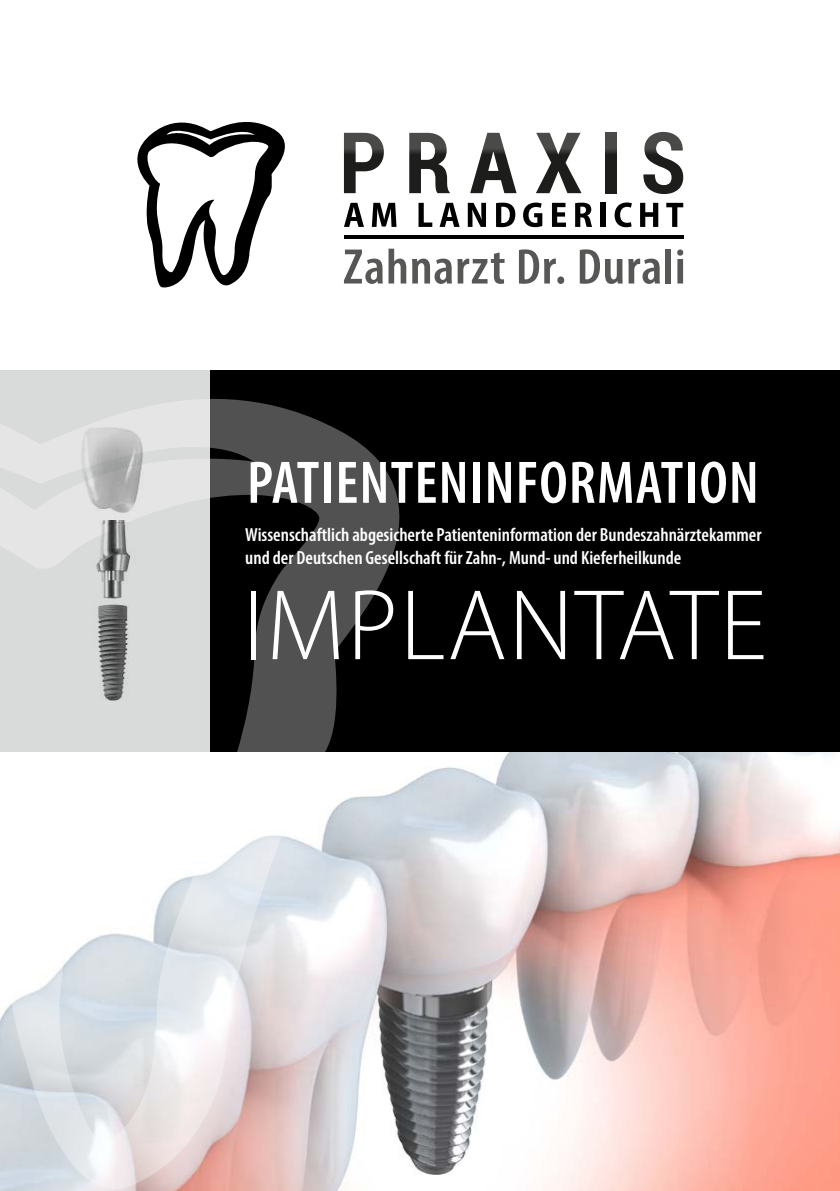
<style>
.page{position:relative;width:840px;height:1191px;background:#fff}
.page>*{position:absolute;margin:0;border:0;box-sizing:border-box;transform-origin:0 0}
.t1{font:300 101.2px "Myriad Pro";letter-spacing:.02em;color:#fff}
.t2{font:600 condensed 60.6px "Myriad Pro";letter-spacing:.02em;color:#fff}
.t3{font:600 condensed 19px/22.4px "Myriad Pro";color:#fff}
</style>
<div class="page">
<div style="left:0;top:370px;width:212px;height:386px;background:#d9dada"></div>
<div style="left:210px;top:370px;width:629px;height:386px;background:#000"></div>
<img style="left:417px;top:753px;width:422px;height:438px">
<svg style="left:344px;top:249px;width:38px;height:35px"></svg>
<svg style="left:388px;top:249px;width:18px;height:34px"></svg>
<svg style="left:412px;top:258px;width:39px;height:26px"></svg>
<svg style="left:457px;top:252px;width:47px;height:32px"></svg>
<svg style="left:519px;top:249px;width:36px;height:35px"></svg>
<div style="left:557px;top:276px;width:7px;height:8px;background:#575756;border-radius:50%"></div>
<svg style="left:579px;top:249px;width:43px;height:35px"></svg>
<svg style="left:628px;top:258px;width:31px;height:26px"></svg>
<div style="left:665px;top:249px;width:6px;height:34px;background:#575756"></div>
<svg style="left:677px;top:249px;width:6px;height:34px"></svg>
<svg style="left:344px;top:203px;width:20px;height:24px"></svg>
<svg style="left:371px;top:203px;width:25px;height:24px"></svg>
<svg style="left:418px;top:203px;width:14px;height:24px"></svg>
<svg style="left:439px;top:203px;width:20px;height:24px"></svg>
<svg style="left:467px;top:203px;width:18px;height:24px"></svg>
<svg style="left:496px;top:203px;width:19px;height:24px"></svg>
<svg style="left:523px;top:203px;width:19px;height:24px"></svg>
<svg style="left:552px;top:203px;width:13px;height:24px"></svg>
<svg style="left:575px;top:203px;width:16px;height:24px"></svg>
<div style="left:600px;top:203px;width:5px;height:24px;background:#000"></div>
<svg style="left:614px;top:202px;width:17px;height:25px"></svg>
<svg style="left:640px;top:203px;width:18px;height:24px"></svg>
<svg style="left:666px;top:203px;width:16px;height:24px"></svg>
<hr style="left:344px;top:235px;width:338px;height:3px;background:#000">
<svg style="left:344px;top:133px;width:39px;height:60px"></svg>
<svg style="left:409px;top:133px;width:40px;height:60px"></svg>
<svg style="left:470px;top:133px;width:46px;height:60px"></svg>
<svg style="left:536px;top:133px;width:45px;height:60px"></svg>
<svg style="left:605px;top:133px;width:11px;height:60px"></svg>
<svg style="left:643px;top:132px;width:39px;height:62px"></svg>
<svg style="left:137px;top:121px;width:148px;height:167px"></svg>
<svg style="left:0;top:399px;width:417px;height:792px"></svg>
<img style="left:76px;top:421px;width:71px;height:280px">
<h2 class="t2" style="left:247px;top:445px;width:513px">PATIENTENINFORMATION</h2>
<p class="t3" style="left:245px;top:523px;width:517px">Wissenschaftlich abgesicherte Patienteninformation der Bundeszahnärztekammer und der Deutschen Gesellschaft für Zahn-, Mund- und Kieferheilkunde</p>
<h1 class="t1" style="left:243px;top:564px;width:525px">IMPLANTATE</h1>
</div>
